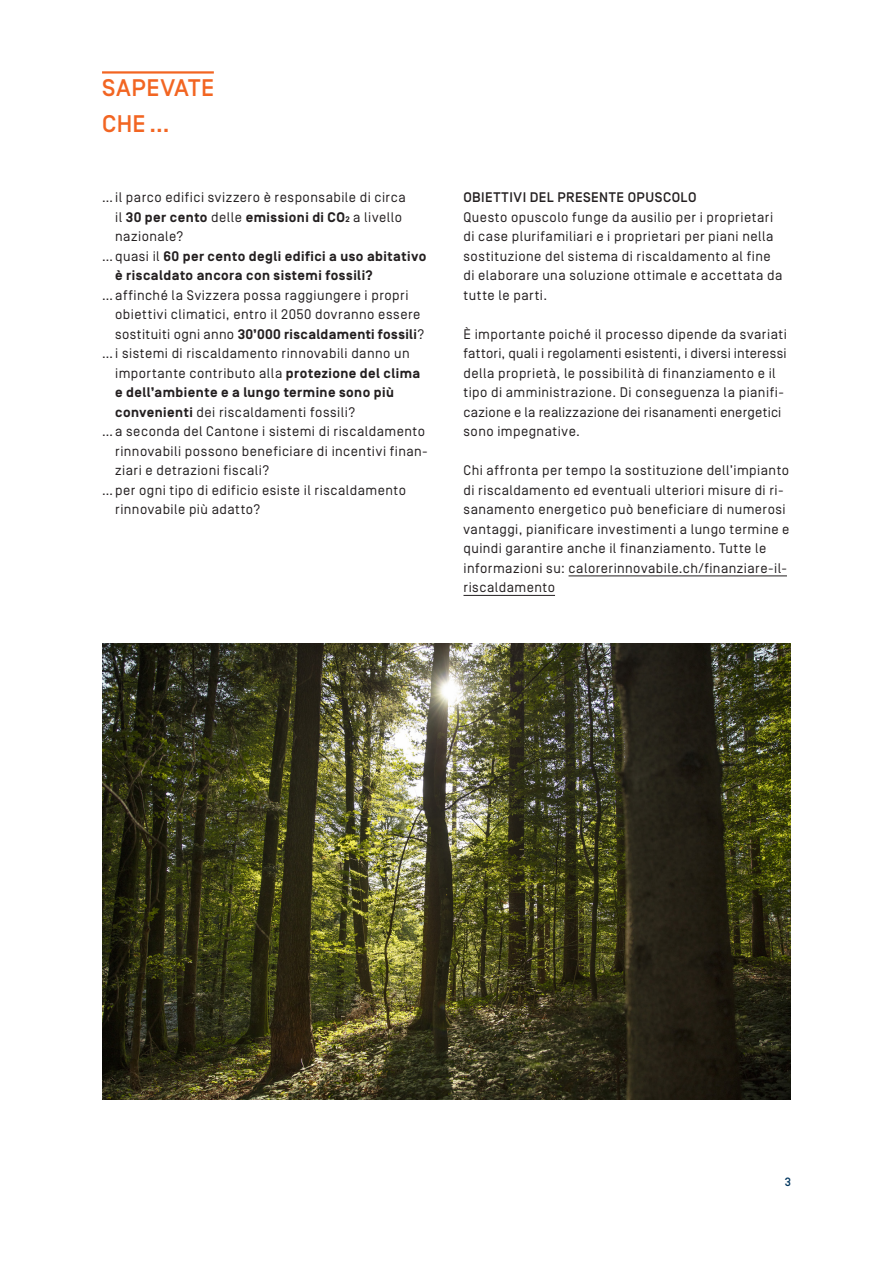
<style>
.page{position:relative;width:893px;height:1263px;background:#fff}
.page>*{position:absolute;margin:0;border:0;box-sizing:border-box;transform-origin:0 0}
.t1{font:500 24px/36px "Simplon Norm";letter-spacing:.025em;color:#f26522}
.t2{font:13.8px/19.5px "Simplon Norm";letter-spacing:.035em;color:#231f20}
.t3{font:700 13.8px "Simplon Norm";letter-spacing:.035em;color:#231f20}
.t4{font:500 13.8px "Simplon Norm";letter-spacing:.035em;color:#231f20}
.t5{font:500 12px "Simplon Norm";color:#02375f}
.s1{font-weight:400}
.s2{font-size:8.1px}
.s3{font-weight:700}
</style>
<div class="page">
<hr style="left:102px;top:71px;width:112px;height:3px;background:#f26522">
<hr style="left:569px;top:575px;width:218px;height:1px;background:#231f20">
<hr style="left:463px;top:595px;width:92px;height:1px;background:#231f20">
<img style="left:102px;top:643px;width:689px;height:456px">
<h1 class="t1" style="left:102px;top:71px;width:114px">SAPEVATE<br>CHE …</h1>
<p class="t2" style="left:102px;top:188px;width:305px">… il parco edifici svizzero è responsabile di circa</p>
<p class="t3" style="left:115px;top:210px;width:288px"><span class="s1">il</span> 30 per cento <span class="s1">delle</span> emissioni di CO<span class="s2">2</span> <span class="s1">a livello</span></p>
<p class="t2" style="left:115px;top:227px;width:70px">nazionale?</p>
<p class="t3" style="left:102px;top:249px;width:326px"><span class="s1">… quasi il</span> 60 per cento degli edifici a uso abitativo</p>
<p class="t3" style="left:115px;top:268px;width:259px">è riscaldato ancora con sistemi fossili?</p>
<p class="t2" style="left:102px;top:286px;width:308px">… affinché la Svizzera possa raggiungere i propri</p>
<p class="t2" style="left:115px;top:305px;width:307px">obiettivi climatici, entro il 2050 dovranno essere</p>
<p class="t3" style="left:115px;top:327px;width:311px"><span class="s1">sostituiti ogni anno</span> 30’000 riscaldamenti fossili<span class="s1">?</span></p>
<p class="t2" style="left:102px;top:344px;width:309px">… i sistemi di riscaldamento rinnovabili danno un</p>
<p class="t2" style="left:115px;top:364px;width:307px">importante contributo alla <span class="s3">protezione del clima</span></p>
<p class="t3" style="left:115px;top:385px;width:280px">e dell’ambiente e a lungo termine sono più</p>
<p class="t2" style="left:115px;top:403px;width:242px"><span class="s3">convenienti</span> dei riscaldamenti fossili?</p>
<p class="t2" style="left:102px;top:422px;width:324px">… a seconda del Cantone i sistemi di riscaldamento</p>
<p class="t2" style="left:115px;top:442px;width:314px">rinnovabili possono beneficiare di incentivi finan-</p>
<p class="t2" style="left:115px;top:461px;width:156px">ziari e detrazioni fiscali?</p>
<p class="t2" style="left:102px;top:481px;width:305px">… per ogni tipo di edificio esiste il riscaldamento</p>
<p class="t2" style="left:115px;top:500px;width:147px">rinnovabile più adatto?</p>
<p class="t4" style="left:463px;top:190px;width:235px">OBIETTIVI DEL PRESENTE OPUSCOLO</p>
<p class="t2" style="left:463px;top:208px;width:321px">Questo opuscolo funge da ausilio per i proprietari di case plurifamiliari e i proprietari per piani nella sostituzione del sistema di riscaldamento al fine di elaborare una soluzione ottimale e accettata da tutte le parti.</p>
<p class="t2" style="left:463px;top:325px;width:325px">È importante poiché il processo dipende da svariati fattori, quali i regolamenti esistenti, i diversi interessi della proprietà, le possibilità di finanziamento e il tipo di amministrazione. Di conseguenza la pianifi&shy;cazione e la realizzazione dei risanamenti energetici sono impegnative.</p>
<p class="t2" style="left:463px;top:461px;width:328px">Chi affronta per tempo la sostituzione dell’impianto di riscaldamento ed eventuali ulteriori misure di ri&shy;sanamento energetico può beneficiare di numerosi vantaggi, pianificare investimenti a lungo termine e quindi garantire anche il finanziamento. Tutte le informazioni su: calorerinnovabile.ch/finanziare-il&shy;riscaldamento</p>
<p class="t5" style="left:785px;top:1176px;width:8px">3</p>
</div>
